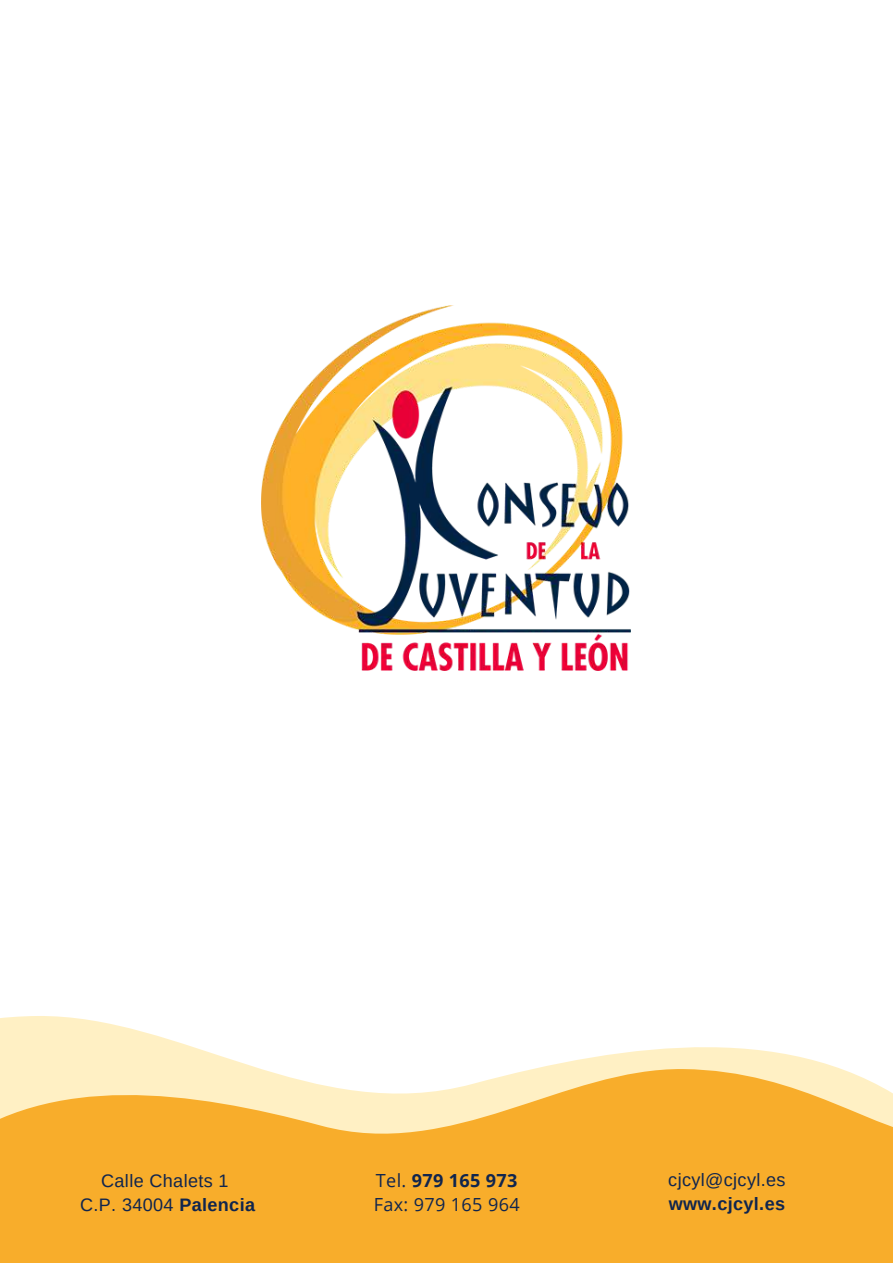
<style>
.page{position:relative;width:893px;height:1264px;background:#fff}
.page>*{position:absolute;margin:0;border:0;box-sizing:border-box;transform-origin:0 0}
.t1{font:18px/24.6px "Arimo";letter-spacing:.02em;color:#10254e;text-align:center}
.t2{font:18px/24.6px "Open Sans";letter-spacing:.02em;color:#10254e}
.t3{font:700 18px "Arimo";letter-spacing:.02em;color:#10254e}
.s1{font-weight:700}
</style>
<div class="page">
<svg style="left:0;top:1016px;width:835px;height:51px"></svg>
<svg style="left:0;top:1067px;width:892px;height:195px;background:#f9b948"></svg>
<img style="left:261px;top:306px;width:369px;height:364px">
<p class="t1" style="left:80px;top:1168px;width:176px">Calle Chalets 1<br>C.P. 34004 <span class="s1">Palencia</span></p>
<p class="t2" style="left:374px;top:1167px;width:147px">Tel. <span class="s1">979 165 973<br></span>Fax: 979 165 964</p>
<p class="t1" style="left:668px;top:1166px;width:119px">cjcyl@cjcyl.es</p>
<p class="t3" style="left:668px;top:1193px;width:118px">www.cjcyl.es</p>
</div>
